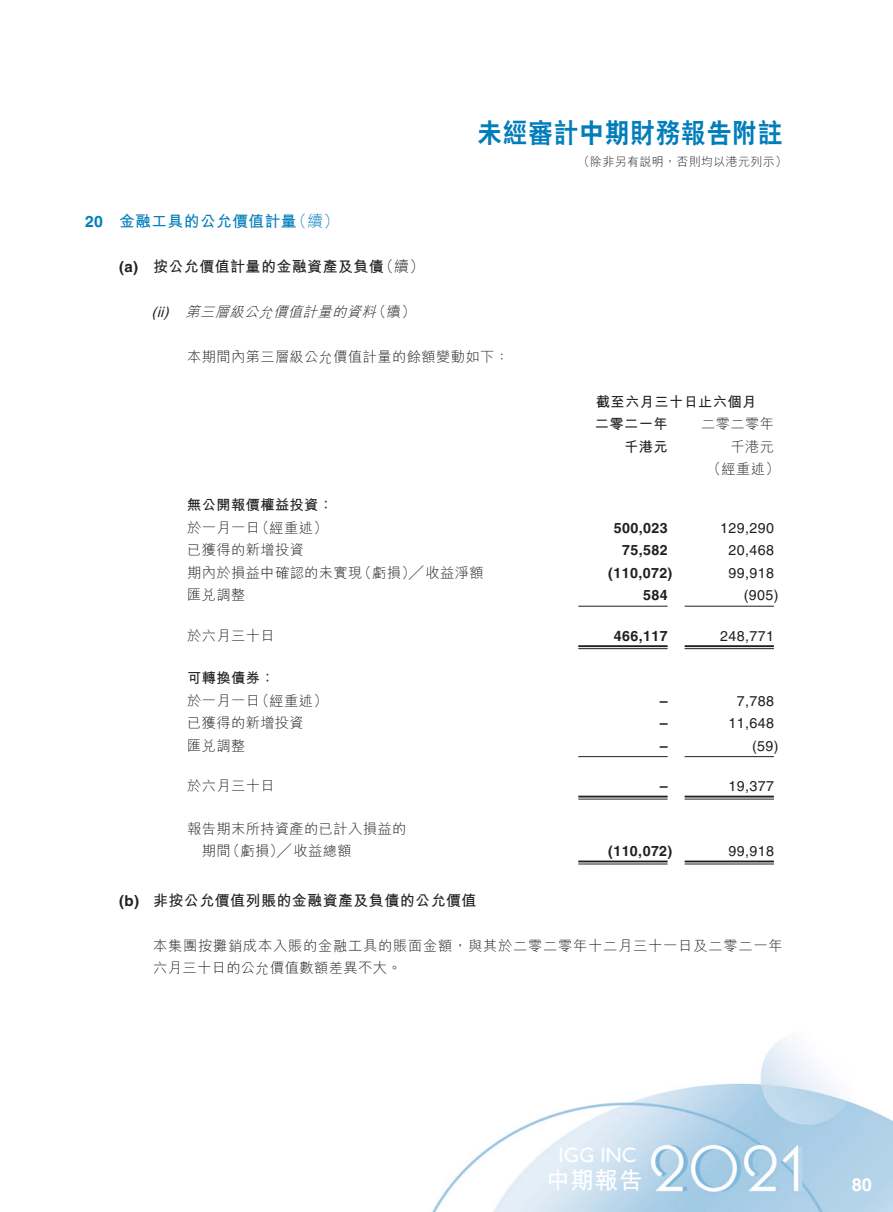
<style>
.page{position:relative;width:893px;height:1212px;background:#fff}
.page>*{position:absolute;margin:0;border:0;box-sizing:border-box;transform-origin:0 0}
.t1{font:800 27px "C Hei 2 HK";letter-spacing:.05em;color:#007dbb;scale:.9 1}
.t2{font:700 24px "M Hei HK";color:#fff}
.t3{font:20.7px "Gill Sans";color:#fff}
.t4{font:700 18px "Helvetica LT Std";color:#fff}
.t5{font:700 15.75px "M Hei HK";letter-spacing:.03em;color:#007dbb}
.t6{font:300 15.75px "M Hei HK";color:#007dbb}
.t7{font:700 15.75px "Helvetica LT Std";color:#007dbb}
.t8{font:700 15px "M Hei HK";letter-spacing:.03em;color:#231f20}
.t9{font:700 15px "Helvetica LT Std";color:#231f20}
.t10{font:300 15px "M Hei HK";color:#231f20}
.t11{font:300 14.25px "M Hei HK";letter-spacing:.03em;color:#231f20}
.t12{font:300 14.25px/22.5px "M Hei HK";letter-spacing:.055em;color:#231f20}
.t13{font:14.25px "Helvetica LT Std";letter-spacing:.03em;color:#231f20}
.t14{font:700 14.25px "Helvetica LT Std";letter-spacing:.03em;color:#231f20}
.t15{font:700 14.25px "M Hei HK";letter-spacing:.03em;color:#231f20}
.t16{font:italic 300 14.25px "M Hei HK";color:#231f20}
.t17{font:italic 14.25px "Helvetica LT Std";color:#231f20}
.t18{font:300 12px "M Hei HK";letter-spacing:.03em;color:#231f20}
</style>
<div class="page">
<img style="left:432px;top:1038px;width:461px;height:174px">
<hr style="left:578px;top:606px;width:90px;height:1px;background:#231f20">
<hr style="left:685px;top:606px;width:89px;height:1px;background:#231f20">
<hr style="left:578px;top:645px;width:90px;height:2px;background:#231f20">
<hr style="left:578px;top:648px;width:90px;height:1px;background:#231f20">
<hr style="left:685px;top:645px;width:89px;height:2px;background:#231f20">
<hr style="left:685px;top:648px;width:89px;height:1px;background:#231f20">
<hr style="left:578px;top:756px;width:90px;height:1px;background:#231f20">
<hr style="left:685px;top:756px;width:89px;height:1px;background:#231f20">
<hr style="left:578px;top:796px;width:90px;height:1px;background:#231f20">
<hr style="left:578px;top:799px;width:90px;height:1px;background:#231f20">
<hr style="left:685px;top:796px;width:89px;height:1px;background:#231f20">
<hr style="left:685px;top:799px;width:89px;height:1px;background:#231f20">
<hr style="left:578px;top:860px;width:90px;height:2px;background:#231f20">
<hr style="left:578px;top:864px;width:90px;height:1px;background:#231f20">
<hr style="left:685px;top:860px;width:89px;height:2px;background:#231f20">
<hr style="left:685px;top:864px;width:89px;height:1px;background:#231f20">
<h1 class="t1" style="left:477px;top:115px;width:340px">未經審計中期財務報告附註</h1>
<p class="t18" style="left:578px;top:155px;width:211px">（除非另有說明，否則均以港元列示(</p>
<p class="t7" style="left:85px;top:212px;width:19px">20</p>
<p class="t6" style="left:291px;top:213px;width:50px">（續(</p>
<p class="t5" style="left:119px;top:209px;width:179px">金融工具的公允價值計量</p>
<p class="t9" style="left:119px;top:257px;width:21px">a( )</p>
<p class="t9" style="left:119px;top:891px;width:21px">b( )</p>
<p class="t10" style="left:379px;top:258px;width:47px">（續(</p>
<p class="t8" style="left:153px;top:255px;width:232px">按公允價值計量的金融資產及負債</p>
<p class="t17" style="left:152px;top:303px;width:23px">()</p>
<p class="t17" style="left:157px;top:303px;width:13px">ii</p>
<p class="t11" style="left:372px;top:304px;width:45px">（續(</p>
<p class="t16" style="left:186px;top:304px;width:195px">第三層級公允價值計量的資料</p>
<p class="t11" style="left:187px;top:349px;width:323px">本期間內第三層級公允價值計量的餘額變動如下：</p>
<p class="t15" style="left:596px;top:391px;width:162px">截至六月三十日止六個月</p>
<p class="t11" style="left:701px;top:417px;width:74px">二零二零年</p>
<p class="t15" style="left:595px;top:414px;width:74px">二零二一年</p>
<p class="t15" style="left:624px;top:436px;width:45px">千港元</p>
<p class="t11" style="left:730px;top:439px;width:45px">千港元</p>
<p class="t11" style="left:707px;top:462px;width:74px">（經重述(</p>
<p class="t15" style="left:187px;top:495px;width:148px">無公開報價權益投資：</p>
<p class="t11" style="left:255px;top:520px;width:74px">（經重述(</p>
<p class="t11" style="left:187px;top:520px;width:74px">於一月一日</p>
<p class="t14" style="left:614px;top:519px;width:55px">500,023</p>
<p class="t13" style="left:720px;top:519px;width:55px">129,290</p>
<p class="t11" style="left:187px;top:543px;width:118px">已獲得的新增投資</p>
<p class="t14" style="left:622px;top:541px;width:47px">75,582</p>
<p class="t13" style="left:728px;top:542px;width:47px">20,468</p>
<p class="t11" style="left:358px;top:565px;width:128px">（虧損）╱收益淨額</p>
<p class="t11" style="left:187px;top:565px;width:177px">期內於損益中確認的未實現</p>
<p class="t14" style="left:608px;top:564px;width:66px">)110,072(</p>
<p class="t13" style="left:728px;top:564px;width:47px">99,918</p>
<p class="t11" style="left:187px;top:588px;width:60px">匯兌調整</p>
<p class="t14" style="left:643px;top:586px;width:26px">584</p>
<p class="t13" style="left:744px;top:587px;width:36px">)905(</p>
<p class="t11" style="left:187px;top:628px;width:89px">於六月三十日</p>
<p class="t15" style="left:187px;top:667px;width:89px">可轉換債券：</p>
<p class="t14" style="left:614px;top:627px;width:55px">466,117</p>
<p class="t13" style="left:720px;top:627px;width:55px">248,771</p>
<p class="t11" style="left:255px;top:693px;width:74px">（經重述(</p>
<p class="t11" style="left:187px;top:693px;width:74px">於一月一日</p>
<p class="t14" style="left:660px;top:692px;width:9px">–</p>
<p class="t13" style="left:737px;top:692px;width:39px">7,788</p>
<p class="t11" style="left:187px;top:716px;width:118px">已獲得的新增投資</p>
<p class="t14" style="left:660px;top:714px;width:9px">–</p>
<p class="t13" style="left:728px;top:715px;width:47px">11,648</p>
<p class="t11" style="left:187px;top:738px;width:60px">匯兌調整</p>
<p class="t14" style="left:660px;top:737px;width:9px">–</p>
<p class="t13" style="left:752px;top:737px;width:28px">)59(</p>
<p class="t11" style="left:187px;top:779px;width:89px">於六月三十日</p>
<p class="t11" style="left:187px;top:821px;width:221px">報告期末所持資產的已計入損益的</p>
<p class="t14" style="left:660px;top:777px;width:9px">–</p>
<p class="t13" style="left:728px;top:778px;width:47px">19,377</p>
<p class="t11" style="left:226px;top:843px;width:128px">（虧損）╱收益總額</p>
<p class="t11" style="left:202px;top:843px;width:30px">期間</p>
<p class="t8" style="left:153px;top:889px;width:325px">非按公允價值列賬的金融資產及負債的公允價值</p>
<p class="t14" style="left:608px;top:842px;width:66px">)110,072(</p>
<p class="t13" style="left:728px;top:843px;width:47px">99,918</p>
<p class="t12" style="left:153px;top:934px;width:631px">本集團按攤銷成本入賬的金融工具的賬面金額，與其於二零二零年十二月三十一日及二零二一年六月三十日的公允價值數額差異不大。</p>
<h3 class="t3" style="left:559px;top:1143px;width:79px">IGG INC</h3>
<h2 class="t2" style="left:546px;top:1163px;width:98px">中期報告</h2>
<p class="t4" style="left:852px;top:1173px;width:22px">80</p>
</div>
